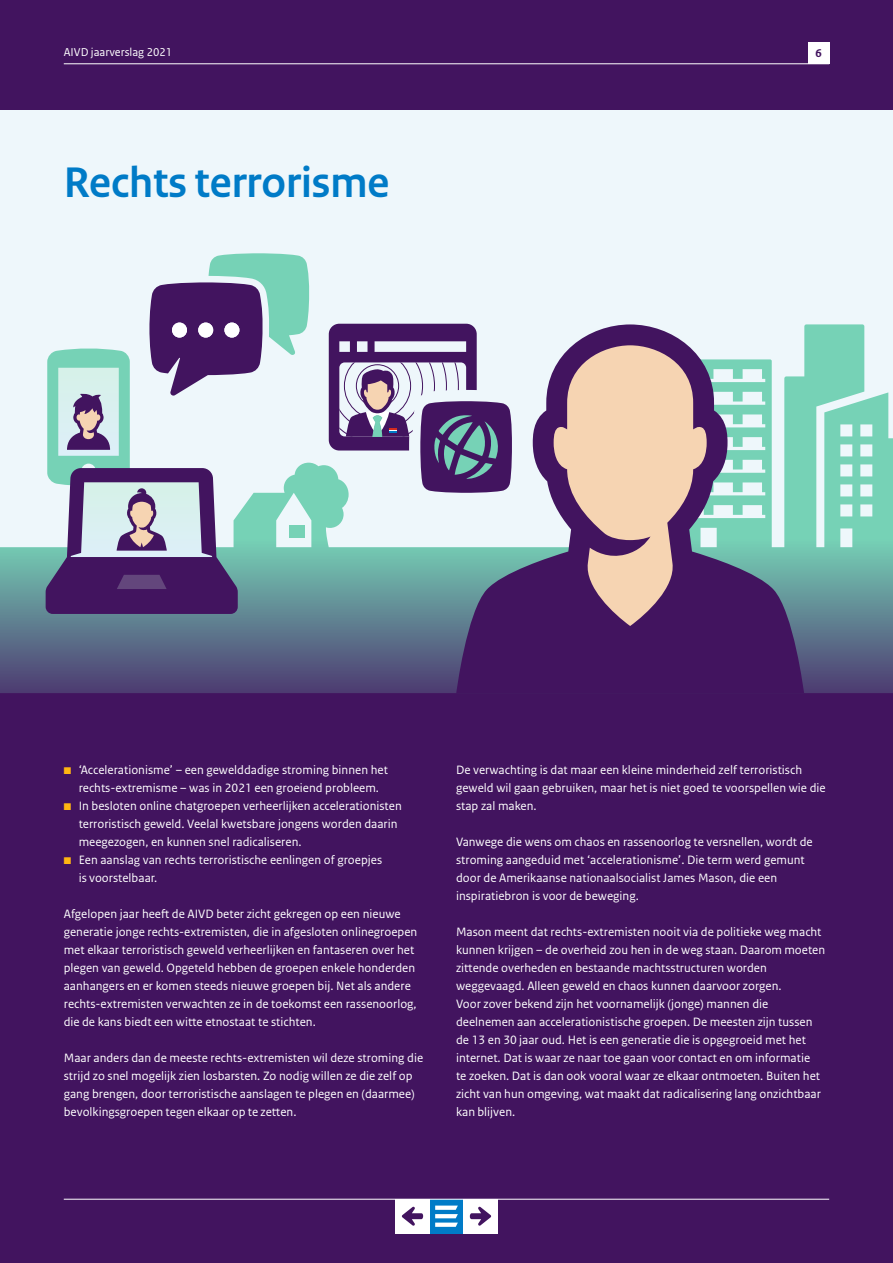
<style>
.page{position:relative;width:893px;height:1263px;background:#42145f}
.page>*{position:absolute;margin:0;border:0;box-sizing:border-box;transform-origin:0 0}
.H3_-_Kop_uitgelicht{font:700 45px "Rijksoverheid Sans Heading";color:#007bc7}
.P_-_Bodytekst_zwart{font:12.75px/18px "Rijksoverheid Sans Text";color:#fff}
.P_-_Bodytekst_opsomm{font:12.75px/18px "Rijksoverheid Sans Text";color:#fff}
.t1{font:12px "Rijksoverheid Sans Text Regular 3";color:#fff}
.t2{font:700 12px "Rijksoverheid Sans Text";color:#42145f}
.s1{color:#ffb612}
</style>
<div class="page">
<div style="left:0;top:111px;width:893px;height:582px;background:#eef7fb"></div>
<svg style="left:0;top:324px;width:893px;height:369px"></svg>
<svg style="left:456px;top:324px;width:348px;height:369px"></svg>
<svg style="left:329px;top:324px;width:183px;height:169px"></svg>
<svg style="left:46px;top:253px;width:263px;height:361px"></svg>
<hr style="left:64px;top:63px;width:765px;height:1px;background:#fff">
<div style="left:808px;top:43px;width:21px;height:21px;background:#fff"></div>
<div style="left:429px;top:1199px;width:34px;height:34px;background:#007bc7"></div>
<svg style="left:435px;top:1205px;width:23px;height:22px"></svg>
<div style="left:395px;top:1199px;width:34px;height:34px;background:#fff"></div>
<svg style="left:402px;top:1207px;width:21px;height:19px"></svg>
<div style="left:463px;top:1199px;width:34px;height:34px;background:#fff"></div>
<svg style="left:470px;top:1207px;width:21px;height:19px"></svg>
<hr style="left:64px;top:1199px;width:765px;height:1px;background:#fff">
<p class="t1" style="left:64px;top:46px;width:110px">AIVD jaarverslag 2021</p>
<p class="t2" style="left:815px;top:46px;width:8px">6</p>
<h3 class="H3_-_Kop_uitgelicht" style="left:64px;top:157px;width:327px">Rechts terrorisme</h3>
<p class="P_-_Bodytekst_opsomm" style="left:64px;top:761px;width:326px;text-align:center"><span class="s1">■</span> ‘Accelerationisme’ – een gewelddadige stroming binnen het rechts-extremisme – was in 2021 een groeiend probleem.</p>
<p class="P_-_Bodytekst_opsomm" style="left:79px;top:797px;width:325px;text-indent:-15px"><span class="s1">■</span> In besloten online chatgroepen verheerlijken accelerationisten terroristisch geweld. Veelal kwetsbare jongens worden daarin meegezogen, en kunnen snel radicaliseren.</p>
<p class="P_-_Bodytekst_opsomm" style="left:79px;top:851px;width:305px;text-indent:-15px"><span class="s1">■</span> Een aanslag van rechts terroristische eenlingen of groepjes is voorstelbaar.</p>
<p class="P_-_Bodytekst_zwart" style="left:64px;top:905px;width:355px">Afgelopen jaar heeft de AIVD beter zicht gekregen op een nieuwe generatie jonge rechts-extremisten, die in afgesloten onlinegroepen met elkaar terroristisch geweld verheerlijken en fantaseren over het plegen van geweld. Opgeteld hebben de groepen enkele honderden aanhangers en er komen steeds nieuwe groepen bij. Net als andere rechts-extremisten verwachten ze in de toekomst een rassenoorlog, die de kans biedt een witte etnostaat te stichten.</p>
<p class="P_-_Bodytekst_zwart" style="left:64px;top:1049px;width:361px">Maar anders dan de meeste rechts-extremisten wil deze stroming die strijd zo snel mogelijk zien losbarsten. Zo nodig willen ze die zelf op gang brengen, door terroristische aanslagen te plegen en (daarmee) bevolkingsgroepen tegen elkaar op te zetten.</p>
<p class="P_-_Bodytekst_zwart" style="left:456px;top:761px;width:371px">De verwachting is dat maar een kleine minderheid zelf terroristisch geweld wil gaan gebruiken, maar het is niet goed te voorspellen wie die stap zal maken.</p>
<p class="P_-_Bodytekst_zwart" style="left:456px;top:833px;width:358px">Vanwege die wens om chaos en rassenoorlog te versnellen, wordt de stroming aangeduid met ‘accelerationisme’. Die term werd gemunt door de Amerikaanse nationaalsocialist James Mason, die een inspiratiebron is voor de beweging.</p>
<p class="P_-_Bodytekst_zwart" style="left:456px;top:923px;width:371px">Mason meent dat rechts-extremisten nooit via de politieke weg macht kunnen krijgen – de overheid zou hen in de weg staan. Daarom moeten zittende overheden en bestaande machtsstructuren worden weggevaagd. Alleen geweld en chaos kunnen daarvoor zorgen.</p>
<p class="P_-_Bodytekst_zwart" style="left:456px;top:995px;width:366px">Voor zover bekend zijn het voornamelijk (jonge) mannen die deelnemen aan accelerationistische groepen. De meesten zijn tussen de 13 en 30 jaar oud. Het is een generatie die is opgegroeid met het internet. Dat is waar ze naar toe gaan voor contact en om informatie te zoeken. Dat is dan ook vooral waar ze elkaar ontmoeten. Buiten het zicht van hun omgeving, wat maakt dat radicalisering lang onzichtbaar kan blijven.</p>
</div>
